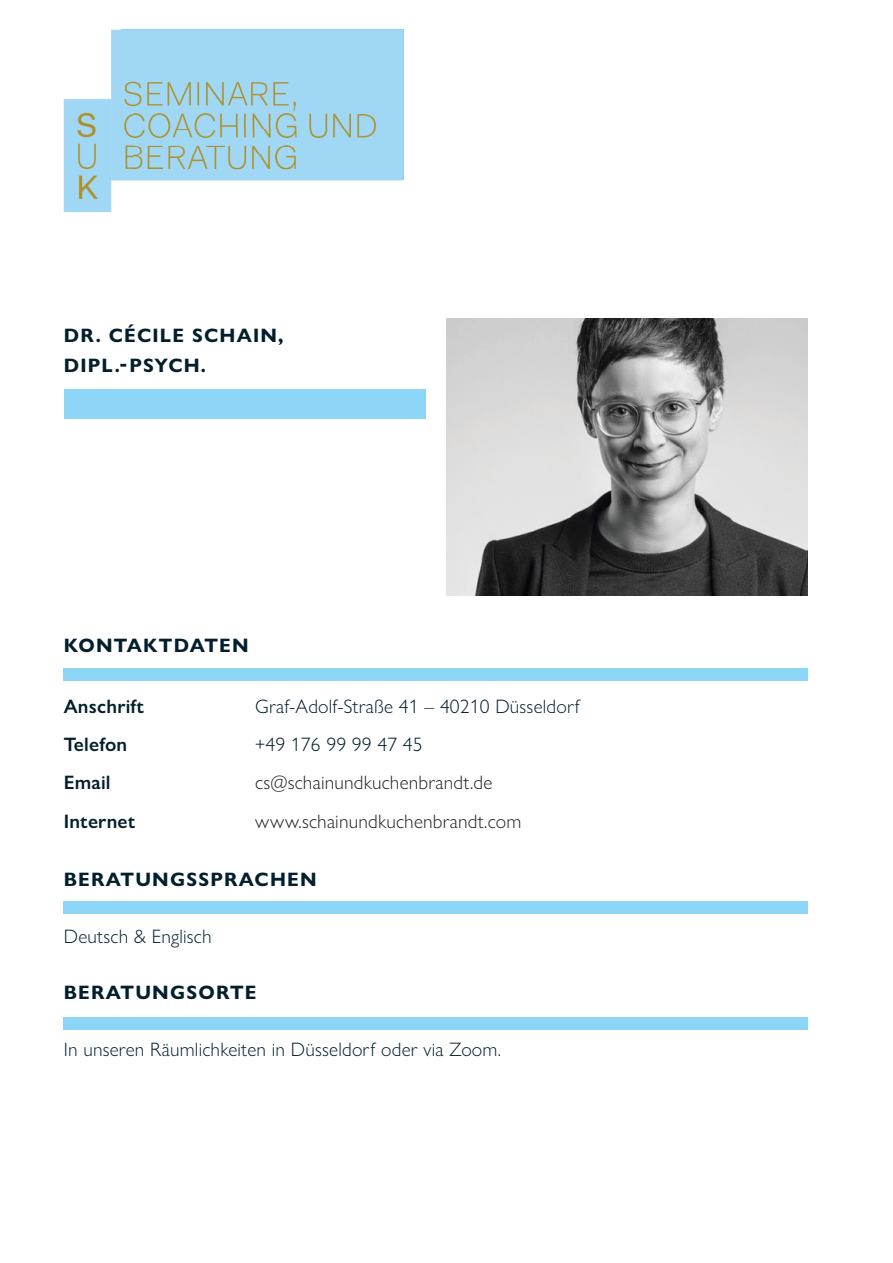
<style>
.page{position:relative;width:893px;height:1263px;background:#fff}
.page>*{position:absolute;margin:0;border:0;box-sizing:border-box;transform-origin:0 0}
.t1{font:300 19.5px "Gill Sans Nova";letter-spacing:.01em;color:#031e2c}
.t2{font:700 19.5px/30px "Gill Sans Nova";letter-spacing:.06em;color:#031e2c}
.t3{font:300 19.5px "Gill Sans Nova";letter-spacing:.01em;color:#211e1f}
.t4{font:600 19.5px "Gill Sans Nova";letter-spacing:.01em;color:#031e2c}
</style>
<div class="page">
<img style="left:64px;top:30px;width:339px;height:182px">
<img style="left:121px;top:30px;width:282px;height:150px">
<img style="left:134px;top:112px;width:217px;height:16px">
<img style="left:135px;top:130px;width:195px;height:17px">
<img style="left:133px;top:155px;width:255px;height:13px">
<div style="left:64px;top:668px;width:744px;height:12px;background:#8cd5f7"></div>
<div style="left:64px;top:901px;width:744px;height:13px;background:#8cd5f7"></div>
<div style="left:64px;top:1017px;width:744px;height:12px;background:#8cd5f7"></div>
<img style="left:446px;top:319px;width:362px;height:276px">
<div style="left:64px;top:389px;width:361px;height:30px;background:#8cd5f7"></div>
<p class="t2" style="left:64px;top:320px;width:221px">DR. CÉCILE SCHAIN,<br>DIPL.-PSYCH.</p>
<p class="t2" style="left:64px;top:630px;width:186px">KONTAKTDATEN</p>
<p class="t4" style="left:64px;top:694px;width:82px">Anschrift</p>
<p class="t1" style="left:255px;top:694px;width:326px">Graf-Adolf-Straße 41 – 40210 Düsseldorf</p>
<p class="t4" style="left:64px;top:732px;width:65px">Telefon</p>
<p class="t1" style="left:255px;top:732px;width:169px">+49 176 99 99 47 45</p>
<p class="t4" style="left:64px;top:771px;width:48px">Email</p>
<p class="t3" style="left:255px;top:771px;width:239px">cs@schainundkuchenbrandt.de</p>
<p class="t4" style="left:64px;top:809px;width:73px">Internet</p>
<p class="t3" style="left:255px;top:809px;width:268px">www.schainundkuchenbrandt.com</p>
<p class="t2" style="left:64px;top:864px;width:254px">BERATUNGSSPRACHEN</p>
<p class="t1" style="left:64px;top:924px;width:149px">Deutsch &amp; Englisch</p>
<p class="t2" style="left:64px;top:977px;width:194px">BERATUNGSORTE</p>
<p class="t1" style="left:64px;top:1037px;width:439px">In unseren Räumlichkeiten in Düsseldorf oder via Zoom.</p>
</div>
